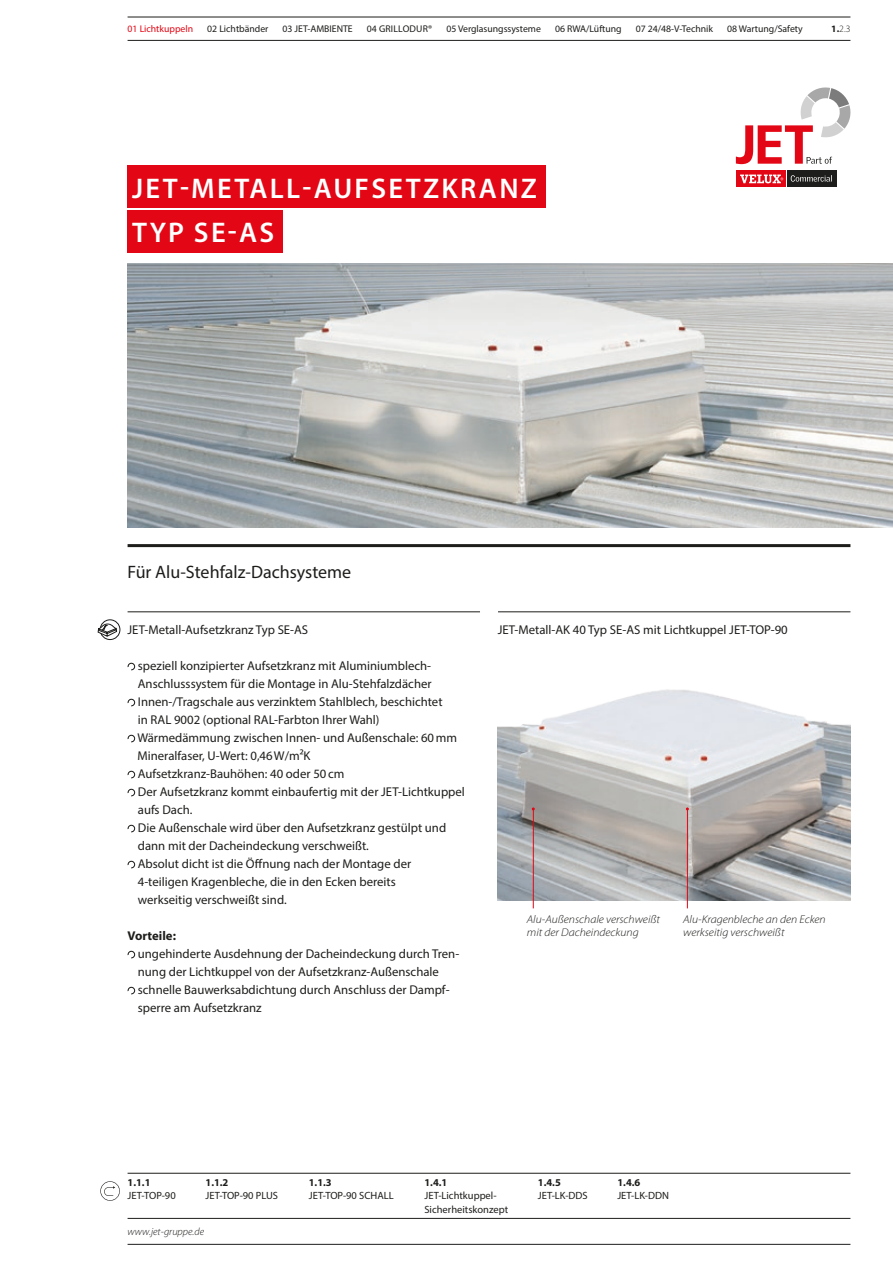
<style>
.page{position:relative;width:893px;height:1263px;background:#fff}
.page>*{position:absolute;margin:0;border:0;box-sizing:border-box;transform-origin:0 0}
.t1{font:600 28.5px "Myriad Pro";letter-spacing:.08em;color:#fff}
.t2{font:18px "Myriad Pro";color:#1d1d1b}
.t3{font:12.75px/18px "Myriad Pro";color:#1d1d1b}
.t4{font:700 12.75px "Myriad Pro";color:#1d1d1b}
.t5{font:italic 300 11.25px/13.5px "Myriad Pro";color:#1d1d1b;scale:1.06 1}
.t6{font:10.5px/13.5px "Myriad Pro";color:#1d1d1b}
.t7{font:700 10.5px "Myriad Pro";color:#1d1d1b}
.t8{font:italic 300 10.5px "Myriad Pro";color:#1d1d1b}
.t9{font:9.75px "Myriad Pro";color:#1d1d1b}
.t10{font:9.75px "Myriad Pro";color:#e30614}
.t11{font:9.75px "Myriad Pro";letter-spacing:.02em;color:#1d1d1b}
.t12{font:300 9.75px "Myriad Pro";color:#1d1d1b}
.s1{font-weight:700}
</style>
<div class="page">
<hr style="left:128px;top:544px;width:722px;height:3px;background:#1d1d1b">
<hr style="left:128px;top:1173px;width:722px;height:1px;background:#1d1d1b">
<hr style="left:128px;top:1218px;width:722px;height:1px;background:#1d1d1b">
<hr style="left:128px;top:1244px;width:722px;height:1px;background:#1d1d1b">
<svg style="left:100px;top:1181px;width:20px;height:20px"></svg>
<div style="left:128px;top:210px;width:155px;height:43px;background:#e30614"></div>
<div style="left:128px;top:166px;width:418px;height:42px;background:#e30614"></div>
<img style="left:128px;top:263px;width:765px;height:264px">
<hr style="left:128px;top:40px;width:722px;height:1px;background:#1d1d1b">
<hr style="left:128px;top:17px;width:722px;height:1px;background:#1d1d1b">
<div style="left:100px;top:620px;width:20px;height:20px;border:1px solid #1d1d1b;border-radius:50%"></div>
<svg style="left:97px;top:623px;width:20px;height:14px"></svg>
<svg style="left:736px;top:171px;width:49px;height:16px"></svg>
<svg style="left:740px;top:175px;width:43px;height:8px"></svg>
<div style="left:787px;top:171px;width:49px;height:16px;background:#1d1d1b"></div>
<svg style="left:791px;top:175px;width:41px;height:7px"></svg>
<svg style="left:736px;top:87px;width:114px;height:77px"></svg>
<svg style="left:128px;top:663px;width:7px;height:7px"></svg>
<svg style="left:128px;top:699px;width:7px;height:7px"></svg>
<svg style="left:128px;top:735px;width:7px;height:7px"></svg>
<svg style="left:128px;top:771px;width:7px;height:7px"></svg>
<svg style="left:128px;top:789px;width:7px;height:7px"></svg>
<svg style="left:128px;top:825px;width:7px;height:7px"></svg>
<svg style="left:128px;top:861px;width:7px;height:7px"></svg>
<svg style="left:128px;top:951px;width:7px;height:7px"></svg>
<svg style="left:128px;top:987px;width:7px;height:7px"></svg>
<hr style="left:128px;top:611px;width:352px;height:1px;background:#1d1d1b">
<hr style="left:498px;top:611px;width:352px;height:1px;background:#1d1d1b">
<img style="left:498px;top:689px;width:352px;height:211px">
<hr style="left:687px;top:809px;width:1px;height:99px;background:#e30614">
<hr style="left:533px;top:809px;width:1px;height:99px;background:#e30614">
<p class="t10" style="left:128px;top:23px;width:67px">01 Lichtkuppeln</p>
<p class="t9" style="left:207px;top:23px;width:63px">02 Lichtbänder</p>
<p class="t9" style="left:283px;top:23px;width:72px">03 JET-AMBIENTE</p>
<p class="t11" style="left:367px;top:23px;width:67px">04 GRILLODUR®</p>
<p class="t9" style="left:446px;top:23px;width:96px">05 Verglasungssysteme</p>
<p class="t9" style="left:555px;top:23px;width:68px">06 RWA/Lüftung</p>
<p class="t9" style="left:636px;top:23px;width:79px">07 24/48-V-Technik</p>
<p class="t9" style="left:727px;top:23px;width:77px">08 Wartung/Safety</p>
<p class="t12" style="left:831px;top:24px;width:21px"><span class="s1">1.</span>2.3</p>
<h1 class="t1" style="left:132px;top:170px;width:406px">JET-METALL-AUFSETZKRANZ</h1>
<h1 class="t1" style="left:132px;top:214px;width:144px">TYP SE-AS</h1>
<h2 class="t2" style="left:128px;top:560px;width:225px">Für Alu-Stehfalz-Dachsysteme</h2>
<p class="t3" style="left:128px;top:621px;width:182px">JET-Metall-Aufsetzkranz Typ SE-AS</p>
<p class="t3" style="left:137px;top:657px;width:329px">speziell konzipierter Aufsetzkranz mit Aluminiumblech-Anschlusssystem für die Montage in Alu-Stehfalzdächer Innen-/Tragschale aus verzinktem Stahlblech, beschichtet<br>in RAL 9002 (optional RAL-Farbton Ihrer Wahl)<br>Wärmedämmung zwischen Innen- und Außenschale: 60mm Mineralfaser, U-Wert: 0,46W/m²K<br>Aufsetzkranz-Bauhöhen: 40 oder 50cm<br>Der Aufsetzkranz kommt einbaufertig mit der JET-Lichtkuppel aufs Dach.<br>Die Außenschale wird über den Aufsetzkranz gestülpt und dann mit der Dacheindeckung verschweißt.<br>Absolut dicht ist die Öffnung nach der Montage der<br>4-teiligen Kragenbleche, die in den Ecken bereits<br>werkseitig verschweißt sind.</p>
<p class="t4" style="left:128px;top:928px;width:50px">Vorteile:</p>
<p class="t3" style="left:138px;top:945px;width:323px">ungehinderte Ausdehnung der Dacheindeckung durch Tren&shy;nung der Lichtkuppel von der Aufsetzkranz-Außenschale schnelle Bauwerksabdichtung durch Anschluss der Dampf&shy;sperre am Aufsetzkranz</p>
<p class="t3" style="left:498px;top:621px;width:292px">JET-Metall-AK 40 Typ SE-AS mit Lichtkuppel JET-TOP-90</p>
<p class="t5" style="left:527px;top:912px;width:127px">Alu-Außenschale verschweißt mit der Dacheindeckung</p>
<p class="t5" style="left:683px;top:912px;width:136px">Alu-Kragenbleche an den Ecken werkseitig verschweißt</p>
<p class="t7" style="left:128px;top:1175px;width:24px">1.1.1</p>
<p class="t6" style="left:128px;top:1189px;width:50px">JET-TOP-90</p>
<p class="t7" style="left:206px;top:1175px;width:24px">1.1.2</p>
<p class="t6" style="left:206px;top:1189px;width:74px">JET-TOP-90 PLUS</p>
<p class="t8" style="left:128px;top:1226px;width:78px">www.jet-gruppe.de</p>
<p class="t7" style="left:309px;top:1175px;width:24px">1.1.3</p>
<p class="t6" style="left:309px;top:1189px;width:86px">JET-TOP-90 SCHALL</p>
<p class="t7" style="left:424px;top:1175px;width:24px">1.4.1</p>
<p class="t6" style="left:424px;top:1189px;width:85px">JET-Lichtkuppel-<br>Sicherheitskonzept</p>
<p class="t7" style="left:538px;top:1175px;width:24px">1.4.5</p>
<p class="t6" style="left:538px;top:1189px;width:51px">JET-LK-DDS</p>
<p class="t7" style="left:617px;top:1175px;width:24px">1.4.6</p>
<p class="t6" style="left:617px;top:1189px;width:53px">JET-LK-DDN</p>
</div>
